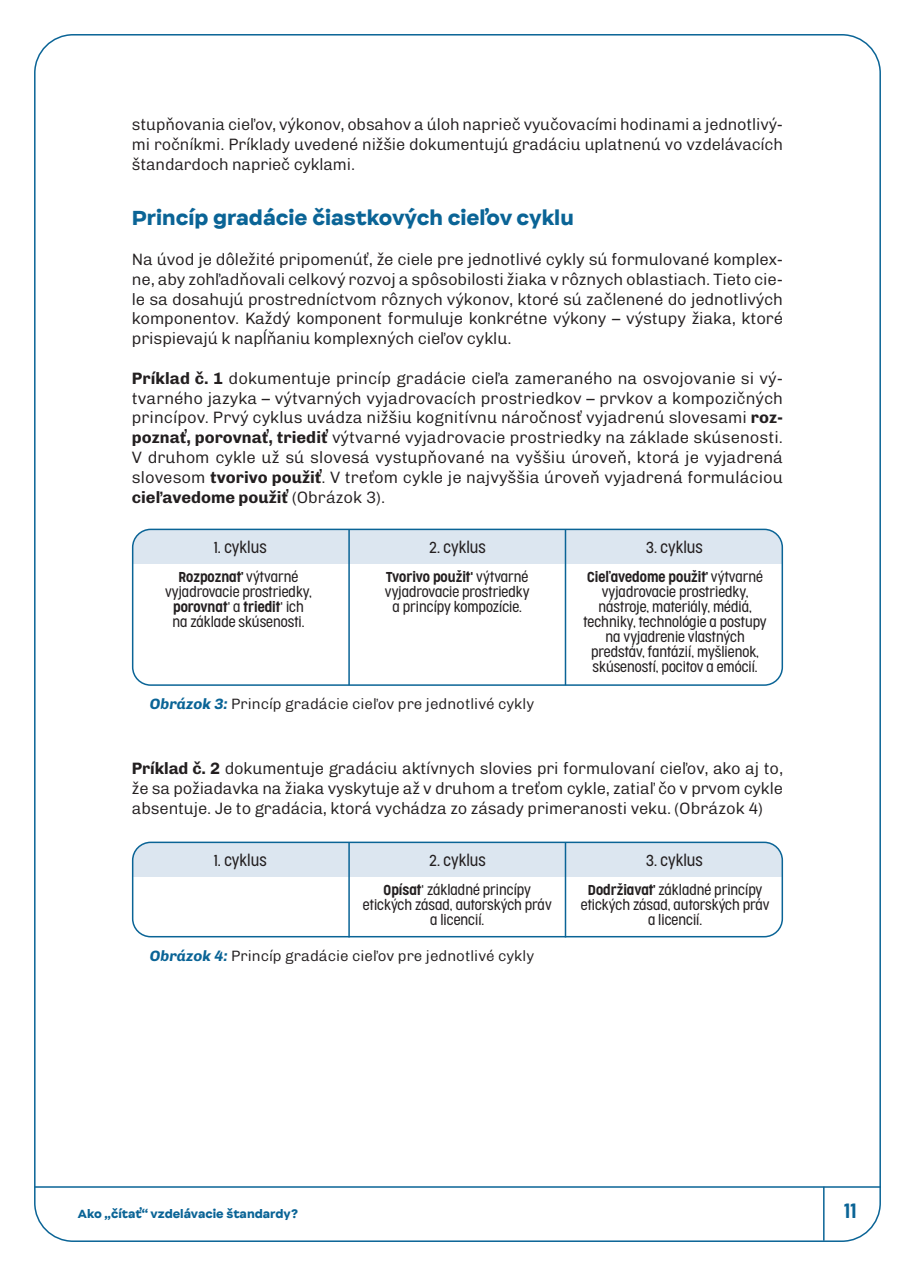
<style>
.page{position:relative;width:915px;height:1276px;background:#fff}
.page>*{position:absolute;margin:0;border:0;box-sizing:border-box;transform-origin:0 0}
.t1{font:900 19.5px "Internacional";color:#0a6496}
.t2{font:300 19.5px "Cocogoose Narrow";color:#0a6496}
.t3{font:300 16.5px/19.8px "Chivo";letter-spacing:-.01em;color:#231f20;text-align:justify}
.t4{font:300 15px "Chivo";color:#231f20}
.t5{font:300 15px "Cocogoose Condensed";color:#231f20}
.t6{font:300 13.5px/15px "Cocogoose Condensed";color:#231f20;text-align:center}
.t7{font:900 11.25px "Internacional";color:#0a6496}
.s1{font-weight:700}
.s2{font-style:inherit}
.s3{font-weight:700;font-style:italic;color:#0a6496}
</style>
<div class="page">
<hr style="left:34px;top:1186px;width:846px;height:1px;background:#0a6496">
<hr style="left:822px;top:1186px;width:2px;height:54px;background:#0a6496">
<div style="left:133px;top:529px;width:649px;height:34px;background:#dce6f0"></div>
<div style="left:132px;top:528px;width:650px;height:158px;border:2px solid #0a6496;border-radius:18px"></div>
<div style="left:133px;top:842px;width:649px;height:34px;background:#dce6f0"></div>
<div style="left:132px;top:841px;width:650px;height:96px;border:2px solid #0a6496;border-radius:18px"></div>
<hr style="left:348px;top:529px;width:2px;height:156px;background:#0a6496">
<hr style="left:564px;top:529px;width:2px;height:156px;background:#0a6496">
<hr style="left:348px;top:842px;width:2px;height:95px;background:#0a6496">
<hr style="left:564px;top:842px;width:2px;height:95px;background:#0a6496">
<p class="t3" style="left:132px;top:114px;width:652px">stupňovania cieľov, výkonov, obsahov a úloh naprieč vyučovacími hodinami a jednotlivý&shy;mi ročníkmi. Príklady uvedené nižšie dokumentujú gradáciu uplatnenú vo vzdelávacích štandardoch naprieč cyklami.</p>
<p class="t1" style="left:132px;top:205px;width:443px">Princíp gradácie čiastkových cieľov cyklu</p>
<p class="t3" style="left:132px;top:249px;width:652px">Na úvod je dôležité pripomenúť, že ciele pre jednotlivé cykly sú formulované komplex&shy;ne, aby zohľadňovali celkový rozvoj a spôsobilosti žiaka v rôznych oblastiach. Tieto cie&shy;le sa dosahujú prostredníctvom rôznych výkonov, ktoré sú začlenené do jednotlivých komponentov. Každý komponent formuluje konkrétne výkony – výstupy žiaka, ktoré prispievajú k napĺňaniu komplexných cieľov cyklu.</p>
<p class="t3" style="left:132px;top:367px;width:652px"><span class="s1">Príklad č. 1</span> dokumentuje princíp gradácie cieľa zameraného na osvojovanie si vý&shy;tvarného jazyka – výtvarných vyjadrovacích prostriedkov – prvkov a kompozičných princípov. Prvý cyklus uvádza nižšiu kognitívnu náročnosť vyjadrenú slovesami <span class="s1">roz&shy;poznať, porovnať, triediť</span> výtvarné vyjadrovacie prostriedky na základe skúsenosti.<br>V druhom cykle už sú slovesá vystupňované na vyššiu úroveň, ktorá je vyjadrená slovesom <span class="s1">tvorivo použiť</span>. V treťom cykle je najvyššia úroveň vyjadrená formuláciou <span class="s1">cieľavedome použiť</span> (Obrázok 3).</p>
<p class="t5" style="left:214px;top:537px;width:54px">1. cyklus</p>
<p class="t5" style="left:429px;top:537px;width:58px">2. cyklus</p>
<p class="t5" style="left:646px;top:537px;width:58px">3. cyklus</p>
<p class="t6" style="left:165px;top:570px;width:148px"><span class="s2">Rozpoznať</span> výtvarné vyjadrovacie prostriedky, <span class="s2">porovnat</span>' a <span class="s2">triedit</span>' ich na základe skúsenosti.</p>
<p class="t6" style="left:385px;top:570px;width:146px"><span class="s2">Tvorivo použit'</span> výtvarné vyjadrovacie prostriedky a princípy kompozície.</p>
<p class="t6" style="left:587px;top:570px;width:177px"><span class="s2">Cieľavedome použiť</span> výtvarné vyjadrovacie prostriedky, nástroje, materiály, médiá,</p>
<p class="t6" style="left:583px;top:615px;width:185px">techniky, technológie a postupy na vyjadrenie vlastných predstáv, fantázií, myšlienok,</p>
<p class="t6" style="left:592px;top:660px;width:167px">skúseností, pocitov a emócií.</p>
<p class="t4" style="left:150px;top:692px;width:385px"><span class="s3">Obrázok 3:</span> Princíp gradácie cieľov pre jednotlivé cykly</p>
<p class="t3" style="left:132px;top:758px;width:652px"><span class="s1">Príklad č. 2</span> dokumentuje gradáciu aktívnych slovies pri formulovaní cieľov, ako aj to, že sa požiadavka na žiaka vyskytuje až v druhom a treťom cykle, zatiaľ čo v prvom cykle absentuje. Je to gradácia, ktorá vychádza zo zásady primeranosti veku. (Obrázok 4)</p>
<p class="t5" style="left:214px;top:850px;width:54px">1. cyklus</p>
<p class="t5" style="left:429px;top:850px;width:58px">2. cyklus</p>
<p class="t5" style="left:646px;top:850px;width:58px">3. cyklus</p>
<p class="t6" style="left:362px;top:882px;width:190px"><span class="s2">Opísat</span>' základné princípy etických zásad, autorských práv a licencií.</p>
<p class="t6" style="left:580px;top:882px;width:190px"><span class="s2">Dodržiavať</span> základné princípy etických zásad, autorských práv a licencií.</p>
<p class="t4" style="left:150px;top:944px;width:385px"><span class="s3">Obrázok 4:</span> Princíp gradácie cieľov pre jednotlivé cykly</p>
<p class="t7" style="left:78px;top:1206px;width:222px">Ako „čítať“ vzdelávacie štandardy?</p>
<p class="t2" style="left:843px;top:1197px;width:14px">11</p>
</div>
